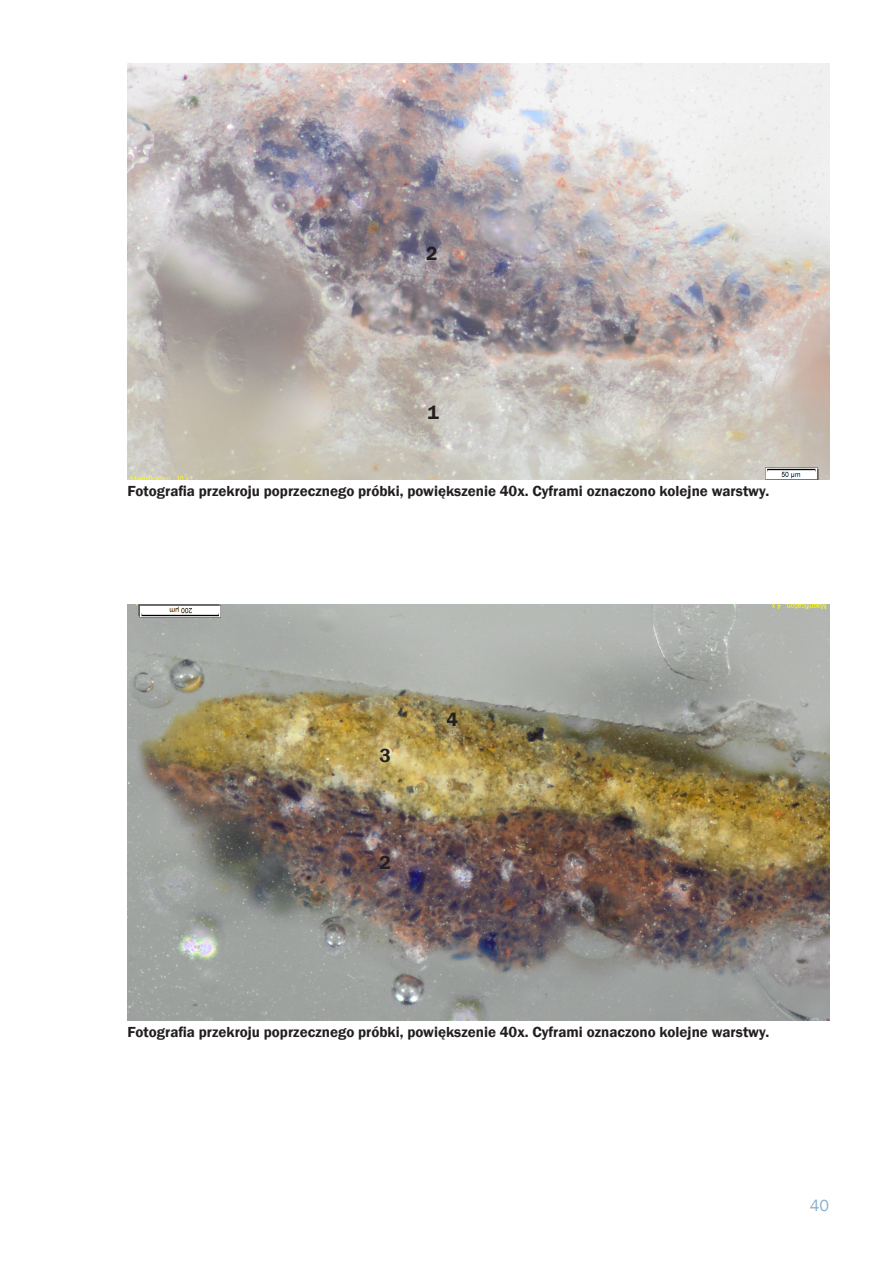
<style>
.page{position:relative;width:893px;height:1263px;background:#fff}
.page>*{position:absolute;margin:0;border:0;box-sizing:border-box;transform-origin:0 0}
.t1{font:600 19.5px "Franklin Gothic";color:#231f20}
.t2{font:16.5px "Franklin Gothic";color:#8ab2cc}
.t3{font:600 15px "Franklin Gothic";color:#231f20}
</style>
<div class="page">
<img style="left:128px;top:64px;width:701px;height:416px">
<img style="left:128px;top:605px;width:701px;height:416px">
<h1 class="t1" style="left:426px;top:242px;width:13px">2</h1>
<h1 class="t1" style="left:427px;top:400px;width:13px">1</h1>
<p class="t3" style="left:128px;top:481px;width:643px">Fotografia przekroju poprzecznego próbki, powiększenie 40x. Cyframi oznaczono kolejne warstwy.</p>
<h1 class="t1" style="left:379px;top:743px;width:13px">3</h1>
<h1 class="t1" style="left:379px;top:851px;width:13px">2</h1>
<h1 class="t1" style="left:446px;top:707px;width:13px">4</h1>
<p class="t3" style="left:128px;top:1022px;width:643px">Fotografia przekroju poprzecznego próbki, powiększenie 40x. Cyframi oznaczono kolejne warstwy.</p>
<p class="t2" style="left:810px;top:1195px;width:21px">40</p>
</div>
